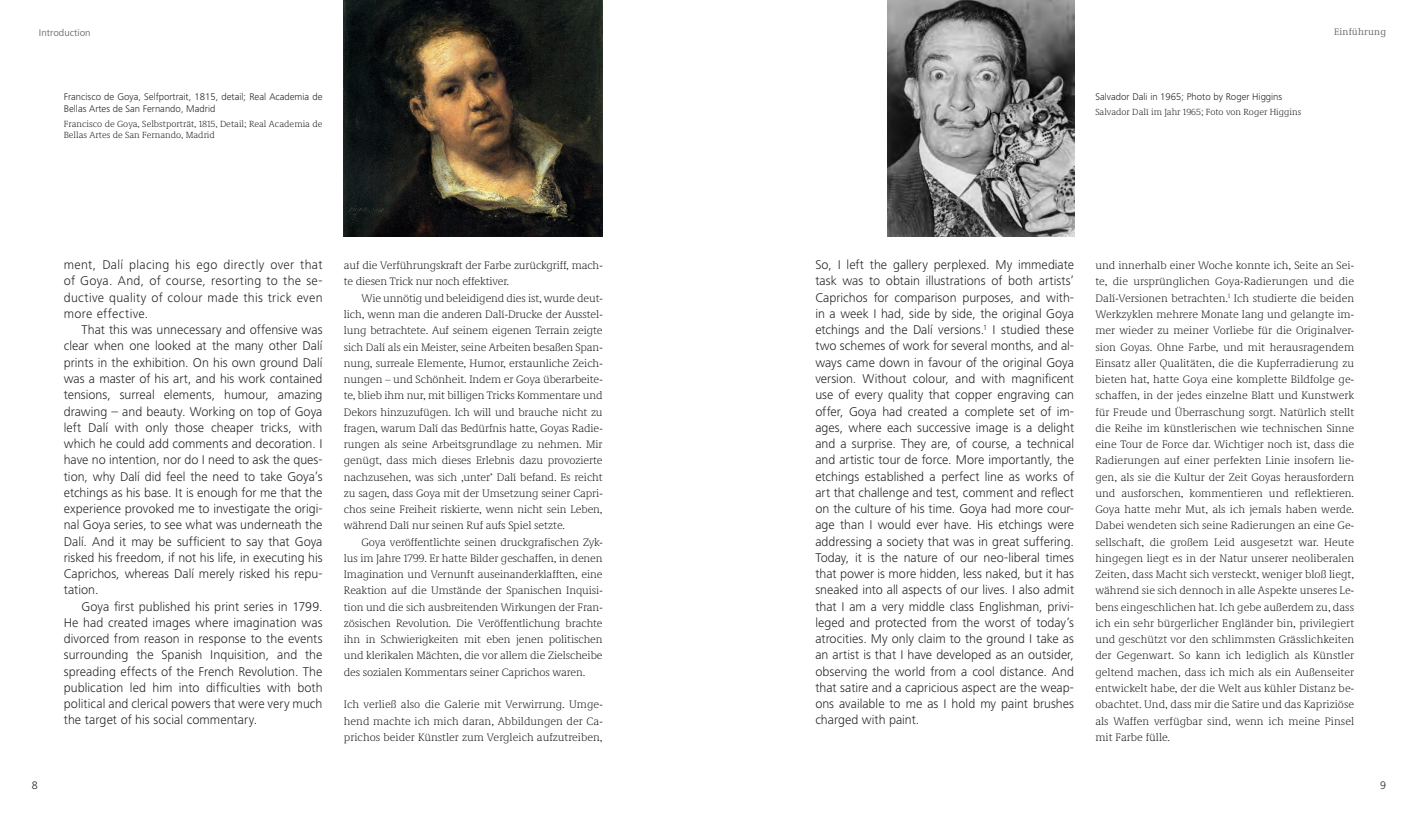
<style>
.page{position:relative;width:1418px;height:833px;background:#fff}
.page>*{position:absolute;margin:0;border:0;box-sizing:border-box;transform-origin:0 0}
.Text-Einzug-5mm{font:300 13.12px/16.2px "Frutiger Next LT";color:#231f20;text-align:justify}
.Text-D{font:300 11.38px/16.2px "Demos Next Pro";letter-spacing:-.01em;color:#231f20;text-align:justify}
.pagina_links{font:300 11.25px "Frutiger Next LT";color:#231f20}
.BU-E{font:300 10px/12px "Frutiger Next LT";color:#231f20}
.t1{font:10px "Frutiger Next LT";color:#6c6d70}
.t2{font:9.75px "Demos Next Pro";letter-spacing:.02em;color:#6c6d70}
.BU-D{font:300 9.38px/11.2px "Demos Next Pro";color:#231f20}
</style>
<div class="page">
<img style="left:344px;top:0;width:258px;height:236px">
<img style="left:887px;top:0;width:187px;height:237px">
<p class="t1" style="left:39px;top:27px;width:53px">Introduction</p>
<p class="t2" style="left:1333px;top:25px;width:53px">Einführung</p>
<p class="BU-E" style="left:64px;top:91px;width:260px">Francisco de Goya, Selfportrait, 1815, detail; Real Academia de<br>Bellas Artes de San Fernando, Madrid</p>
<p class="BU-D" style="left:64px;top:118px;width:260px">Francisco de Goya, Selbstporträt, 1815, Detail; Real Academia de<br>Bellas Artes de San Fernando, Madrid</p>
<p class="pagina_links" style="left:32px;top:778px;width:7px">8</p>
<p class="Text-Einzug-5mm" style="left:64px;top:257px;width:260px">ment, Dalí placing his ego directly over that of Goya. And, of course, resorting to the se&shy;ductive quality of colour made this trick even more effective.</p>
<p class="Text-Einzug-5mm" style="left:64px;top:322px;width:260px;text-indent:18px">That this was unnecessary and offensive was clear when one looked at the many other Dalí prints in the exhibition. On his own ground Dalí was a master of his art, and his work contained tensions, surreal elements, humour, amazing drawing – and beauty. Working on top of Goya left Dalí with only those cheaper tricks, with which he could add comments and decoration. I have no intention, nor do I need to ask the ques&shy;tion, why Dalí did feel the need to take Goya’s etchings as his base. It is enough for me that the experience provoked me to investigate the origi&shy;nal Goya series, to see what was underneath the Dalí. And it may be sufficient to say that Goya risked his freedom, if not his life, in executing his Caprichos, whereas Dalí merely risked his repu&shy;tation.</p>
<p class="Text-Einzug-5mm" style="left:64px;top:598px;width:260px;text-indent:18px">Goya first published his print series in 1799.<br>He had created images where imagination was divorced from reason in response to the events surrounding the Spanish Inquisition, and the spreading effects of the French Revolution. The publication led him into difficulties with both political and clerical powers that were very much the target of his social commentary.</p>
<p class="Text-D" style="left:344px;top:257px;width:260px">auf die Verführungskraft der Farbe zurückgriff, mach&shy;te diesen Trick nur noch effektiver.</p>
<p class="Text-D" style="left:344px;top:289px;width:260px;text-indent:18px">Wie unnötig und beleidigend dies ist, wurde deut&shy;lich, wenn man die anderen Dalí-Drucke der Ausstel&shy;lung betrachtete. Auf seinem eigenen Terrain zeigte sich Dalí als ein Meister, seine Arbeiten besaßen Span&shy;nung, surreale Elemente, Humor, erstaunliche Zeich&shy;nungen – und Schönheit. Indem er Goya überarbeite&shy;te, blieb ihm nur, mit billigen Tricks Kommentare und Dekors hinzuzufügen. Ich will und brauche nicht zu fragen, warum Dalí das Bedürfnis hatte, Goyas Radie&shy;rungen als seine Arbeitsgrundlage zu nehmen. Mir genügt, dass mich dieses Erlebnis dazu provozierte nachzusehen, was sich ‚unter‘ Dalí befand. Es reicht zu sagen, dass Goya mit der Umsetzung seiner Capri&shy;chos seine Freiheit riskierte, wenn nicht sein Leben, während Dalí nur seinen Ruf aufs Spiel setzte.</p>
<p class="Text-D" style="left:344px;top:533px;width:260px;text-indent:18px">Goya veröffentlichte seinen druckgrafischen Zyk&shy;lus im Jahre 1799. Er hatte Bilder geschaffen, in denen Imagination und Vernunft auseinanderklafften, eine Reaktion auf die Umstände der Spanischen Inquisi&shy;tion und die sich ausbreitenden Wirkungen der Fran&shy;zösischen Revolution. Die Veröffentlichung brachte ihn in Schwierigkeiten mit eben jenen politischen und klerikalen Mächten, die vor allem die Zielscheibe des sozialen Kommentars seiner Caprichos waren.</p>
<p class="Text-D" style="left:344px;top:696px;width:260px">Ich verließ also die Galerie mit Verwirrung. Umge&shy;hend machte ich mich daran, Abbildungen der Ca&shy;prichos beider Künstler zum Vergleich aufzutreiben,</p>
<p class="BU-E" style="left:1095px;top:91px;width:188px">Salvador Dali in 1965; Photo by Roger Higgins</p>
<p class="BU-D" style="left:1095px;top:106px;width:207px">Salvador Dalí im Jahr 1965; Foto von Roger Higgins</p>
<p class="Text-Einzug-5mm" style="left:815px;top:257px;width:260px">So, I left the gallery perplexed. My immediate task was to obtain illustrations of both artists’ Caprichos for comparison purposes, and with&shy;in a week I had, side by side, the original Goya etchings and the Dalí versions.<sup>1</sup> I studied these two schemes of work for several months, and al&shy;ways came down in favour of the original Goya version. Without colour, and with magnificent use of every quality that copper engraving can offer, Goya had created a complete set of im&shy;ages, where each successive image is a delight and a surprise. They are, of course, a technical and artistic tour de force. More importantly, the etchings established a perfect line as works of art that challenge and test, comment and reflect on the culture of his time. Goya had more cour&shy;age than I would ever have. His etchings were addressing a society that was in great suffering.<br>Today, it is the nature of our neo-liberal times that power is more hidden, less naked, but it has sneaked into all aspects of our lives. I also admit that I am a very middle class Englishman, privi&shy;leged and protected from the worst of today’s atrocities. My only claim to the ground I take as an artist is that I have developed as an outsider, observing the world from a cool distance. And that satire and a capricious aspect are the weap&shy;ons available to me as I hold my paint brushes charged with paint.</p>
<p class="Text-D" style="left:1095px;top:257px;width:260px">und innerhalb einer Woche konnte ich, Seite an Sei&shy;te, die ursprünglichen Goya-Radierungen und die Dalí-Versionen betrachten.<sup>1</sup> Ich studierte die beiden Werkzyklen mehrere Monate lang und gelangte im&shy;mer wieder zu meiner Vorliebe für die Originalver&shy;sion Goyas. Ohne Farbe, und mit herausragendem Einsatz aller Qualitäten, die die Kupferradierung zu bieten hat, hatte Goya eine komplette Bildfolge ge&shy;schaffen, in der jedes einzelne Blatt und Kunstwerk für Freude und Überraschung sorgt. Natürlich stellt die Reihe im künstlerischen wie technischen Sinne eine Tour de Force dar. Wichtiger noch ist, dass die Radierungen auf einer perfekten Linie insofern lie&shy;gen, als sie die Kultur der Zeit Goyas herausfordern und ausforschen, kommentieren und reflektieren.<br>Goya hatte mehr Mut, als ich jemals haben werde.<br>Dabei wendeten sich seine Radierungen an eine Ge&shy;sellschaft, die großem Leid ausgesetzt war. Heute hingegen liegt es in der Natur unserer neoliberalen Zeiten, dass Macht sich versteckt, weniger bloß liegt, während sie sich dennoch in alle Aspekte unseres Le&shy;bens eingeschlichen hat. Ich gebe außerdem zu, dass ich ein sehr bürgerlicher Engländer bin, privilegiert und geschützt vor den schlimmsten Grässlichkeiten der Gegenwart. So kann ich lediglich als Künstler geltend machen, dass ich mich als ein Außenseiter entwickelt habe, der die Welt aus kühler Distanz be&shy;obachtet. Und, dass mir die Satire und das Kapriziöse als Waffen verfügbar sind, wenn ich meine Pinsel mit Farbe fülle.</p>
<p class="pagina_links" style="left:1379px;top:778px;width:7px">9</p>
</div>
